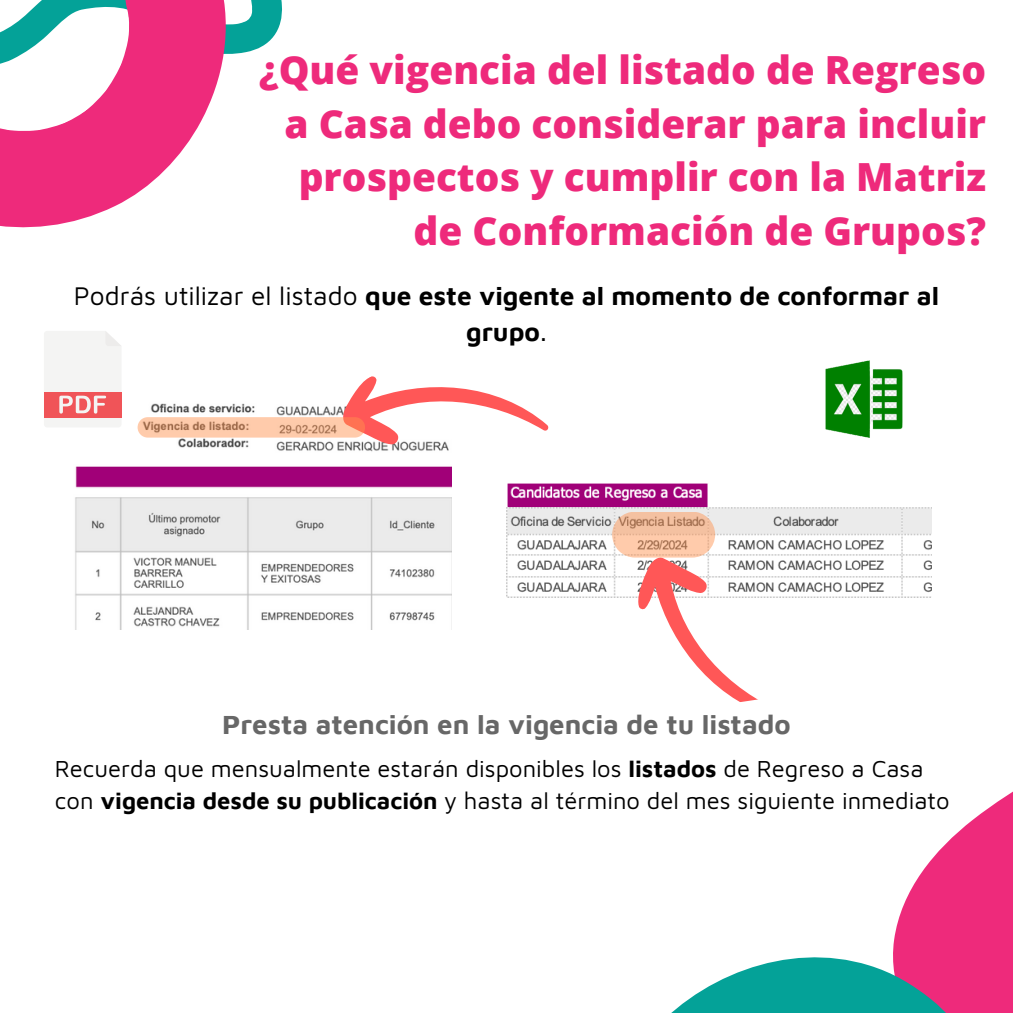
<style>
.page{position:relative;width:1013px;height:1013px;background:#fff}
.page>*{position:absolute;margin:0;border:0;box-sizing:border-box;transform-origin:0 0}
.t1{font:800 38.75px/53.5px "Open Sans";color:#ee2a7b;text-align:right}
.t2{font:700 27.5px "Maven Pro";color:#676767}
.t3{font:700 26.25px/36.5px "Maven Pro";color:#000;text-align:center}
.t4{font:23.75px/32.9px "Maven Pro";color:#000}
.s1{font-weight:400}
.s2{font-weight:700}
</style>
<div class="page">
<svg style="left:232px;top:0;width:50px;height:54px"></svg>
<svg style="left:0;top:0;width:232px;height:228px;fill:#ee2a7b"></svg>
<svg style="left:894px;top:583px;width:118px;height:357px"></svg>
<svg style="left:672px;top:940px;width:340px;height:72px"></svg>
<img style="left:75px;top:403px;width:377px;height:226px">
<img style="left:506px;top:483px;width:425px;height:115px">
<svg style="left:329px;top:376px;width:222px;height:139px"></svg>
<svg style="left:138px;top:417px;width:227px;height:20px;background:#f2ba9a"></svg>
<svg style="left:612px;top:511px;width:173px;height:191px"></svg>
<div style="left:44px;top:392px;width:78px;height:25px;background:#f05458"></div>
<svg style="left:44px;top:331px;width:77px;height:96px"></svg>
<img style="left:825px;top:361px;width:78px;height:76px">
<p class="t1" style="left:259px;top:42px;width:728px">¿Qué vigencia del listado de Regreso a Casa debo considerar para incluir prospectos y cumplir con la Matriz de Conformación de Grupos?</p>
<p class="t3" style="left:74px;top:276px;width:866px"><span class="s1">Podrás utilizar el listado</span> que este vigente al momento de conformar al grupo<span class="s1">.</span></p>
<h1 class="t2" style="left:222px;top:707px;width:570px">Presta atención en la vigencia de tu listado</h1>
<h3 class="t4" style="left:55px;top:751px;width:896px">Recuerda que mensualmente estarán disponibles los <span class="s2">listados</span> de Regreso a Casa con <span class="s2">vigencia desde su publicación</span> y hasta al término del mes siguiente inmediato</h3>
</div>
